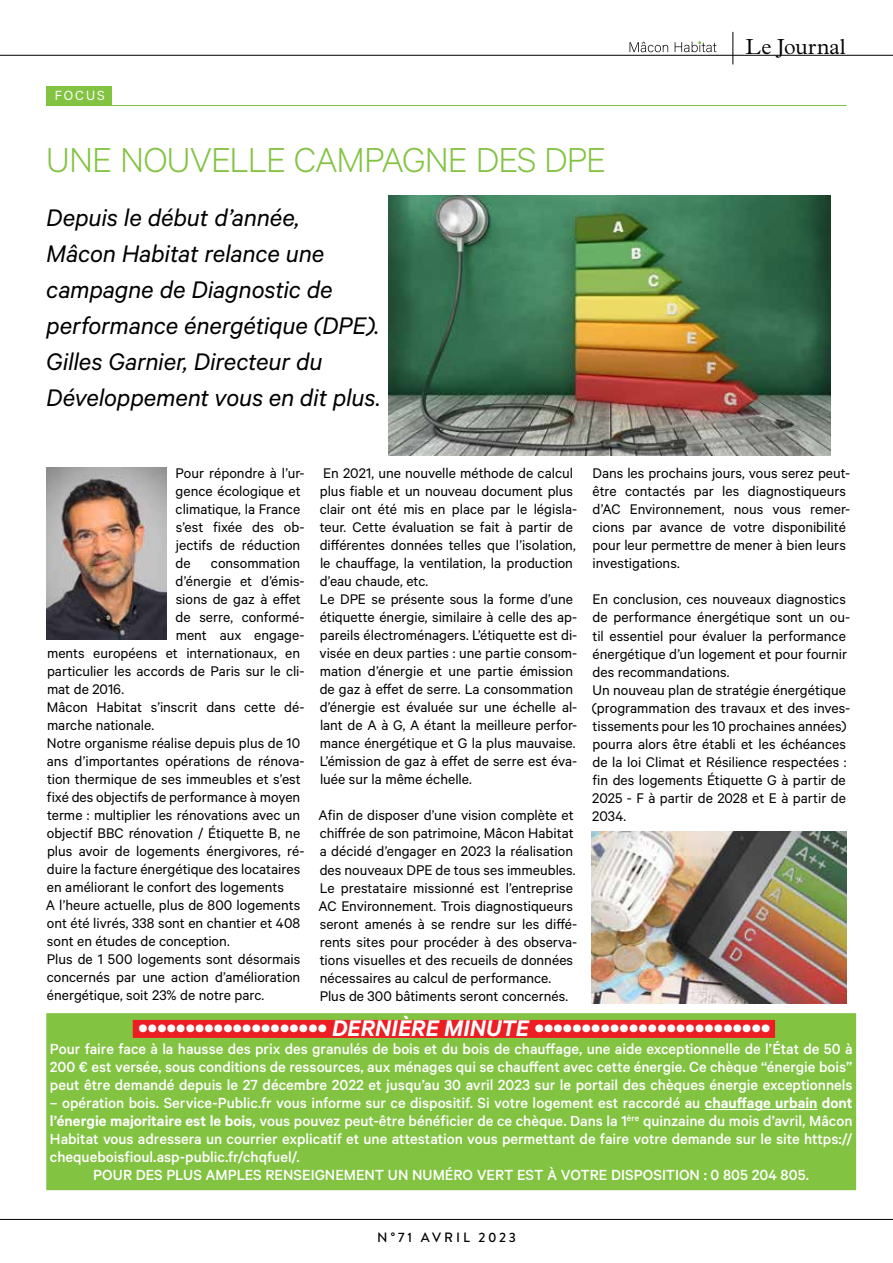
<style>
.page{position:relative;width:893px;height:1263px;background:#fff}
.page>*{position:absolute;margin:0;border:0;box-sizing:border-box;transform-origin:0 0}
.t1{font:300 39px "Calibre";letter-spacing:-.025em;color:#82c341}
.t2{font:italic 27px/36px "Calibre";letter-spacing:-.01em;color:#000}
.t3{font:italic 600 25.5px "Calibre";letter-spacing:.005em;color:#fff}
.t4{font:300 21.9px "Plantin Std";letter-spacing:.02em;color:#000}
.t5{font:500 16.5px/18px "Calibre";letter-spacing:-.005em;color:#fff;text-align:justify}
.t6{font:15.75px/18px "Calibre";color:#000}
.t7{font:15px "Calibre";letter-spacing:.13em;color:#fff}
.t8{font:500 13.5px "Brandon Grotesque";letter-spacing:.215em;color:#000}
.s1{font-style:italic}
.s2{font-weight:600}
</style>
<div class="page">
<hr style="left:0;top:1219px;width:893px;height:1px;background:#000">
<hr style="left:0;top:55px;width:893px;height:1px;background:#000">
<div style="left:46px;top:86px;width:65px;height:20px;background:#82c341"></div>
<hr style="left:46px;top:105px;width:801px;height:1px;background:#82c341">
<svg style="left:630px;top:42px;width:38px;height:10px"></svg>
<svg style="left:675px;top:41px;width:41px;height:11px"></svg>
<hr style="left:733px;top:32px;width:1px;height:32px;background:#000">
<img style="left:46px;top:468px;width:120px;height:171px">
<img style="left:389px;top:195px;width:441px;height:260px">
<img style="left:592px;top:832px;width:255px;height:171px">
<div style="left:47px;top:1014px;width:808px;height:175px;background:#82c341"></div>
<div style="left:133px;top:1020px;width:642px;height:18px;background:#ed1d24"></div>
<hr style="left:705px;top:1109px;width:113px;height:1px;background:#fff">
<div style="left:46px;top:1013px;width:810px;height:177px;border:2px solid #82c341"></div>
<p class="t7" style="left:55px;top:87px;width:51px">FOCUS</p>
<h1 class="t1" style="left:46px;top:137px;width:562px">UNE NOUVELLE CAMPAGNE DES DPE</h1>
<h2 class="t2" style="left:46px;top:199px;width:336px">Depuis le début d’année,<br>Mâcon Habitat relance une campagne de Diagnostic de performance énergétique (DPE).<br>Gilles Garnier, Directeur du<br>Développement vous en dit plus.</h2>
<h3 class="t4" style="left:746px;top:34px;width:101px">Le Journal</h3>
<p class="t6" style="left:176px;top:464px;width:130px">Pour répondre à l’ur&shy;gence écologique et climatique, la France s’est fixée des ob&shy;jectifs de réduction de</p>
<p class="t6" style="left:211px;top:554px;width:91px">consommation</p>
<p class="t6" style="left:176px;top:572px;width:130px">d’énergie et d’émis-</p>
<p class="t6" style="left:176px;top:590px;width:127px">sions de gaz à effet</p>
<p class="t6" style="left:176px;top:608px;width:130px">de serre, conformé-</p>
<p class="t6" style="left:176px;top:626px;width:130px">ment aux engage-</p>
<p class="t6" style="left:47px;top:644px;width:255px">ments européens et internationaux, en</p>
<p class="t6" style="left:47px;top:662px;width:259px">particulier les accords de Paris sur le cli-</p>
<p class="t6" style="left:47px;top:680px;width:79px">mat de 2016.</p>
<p class="t6" style="left:47px;top:698px;width:259px">Mâcon Habitat s’inscrit dans cette dé-</p>
<p class="t6" style="left:47px;top:716px;width:109px">marche nationale.</p>
<p class="t6" style="left:47px;top:734px;width:255px">Notre organisme réalise depuis plus de 10</p>
<p class="t6" style="left:47px;top:752px;width:259px">ans d’importantes opérations de rénova-</p>
<p class="t6" style="left:47px;top:770px;width:255px">tion thermique de ses immeubles et s’est</p>
<p class="t6" style="left:47px;top:788px;width:255px">fixé des objectifs de performance à moyen</p>
<p class="t6" style="left:47px;top:806px;width:255px">terme : multiplier les rénovations avec un</p>
<p class="t6" style="left:47px;top:824px;width:255px">objectif BBC rénovation / Étiquette B, ne</p>
<p class="t6" style="left:47px;top:842px;width:259px">plus avoir de logements énergivores, ré-</p>
<p class="t6" style="left:47px;top:860px;width:255px">duire la facture énergétique des locataires</p>
<p class="t6" style="left:47px;top:878px;width:239px">en améliorant le confort des logements</p>
<p class="t6" style="left:46px;top:896px;width:256px">A l’heure actuelle, plus de 800 logements</p>
<p class="t6" style="left:47px;top:914px;width:255px">ont été livrés, 338 sont en chantier et 408</p>
<p class="t6" style="left:47px;top:932px;width:184px">sont en études de conception.</p>
<p class="t6" style="left:47px;top:950px;width:255px">Plus de 1 500 logements sont désormais</p>
<p class="t6" style="left:47px;top:968px;width:255px">concernés par une action d’amélioration</p>
<p class="t6" style="left:47px;top:986px;width:219px">énergétique, soit 23% de notre parc.</p>
<p class="t6" style="left:320px;top:464px;width:259px">En 2021, une nouvelle méthode de calcul plus fiable et un nouveau document plus clair ont été mis en place par le législa&shy;teur<span class="s1">.</span> Cette évaluation se fait à partir de différentes données telles que l’isolation, le chauffage, la ventilation, la production d’eau chaude, etc.<br>Le DPE se présente sous la forme d’une étiquette énergie, similaire à celle des ap&shy;pareils électroménagers. L’étiquette est di&shy;visée en deux parties : une partie consom&shy;mation d’énergie et une partie émission de gaz à effet de serre. La consommation d’énergie est évaluée sur une échelle al&shy;lant de A à G, A étant la meilleure perfor&shy;mance énergétique et G la plus mauvaise.<br>L’émission de gaz à effet de serre est éva&shy;luée sur la même échelle.</p>
<p class="t6" style="left:319px;top:806px;width:260px">Afin de disposer d’une vision complète et chiffrée de son patrimoine, Mâcon Habitat a décidé d’engager en 2023 la réalisation des nouveaux DPE de tous ses immeubles.<br>Le prestataire missionné est l’entreprise AC Environnement. Trois diagnostiqueurs seront amenés à se rendre sur les diffé&shy;rents sites pour procéder à des observa&shy;tions visuelles et des recueils de données nécessaires au calcul de performance.<br>Plus de 300 bâtiments seront concernés.</p>
<p class="t6" style="left:592px;top:464px;width:259px">Dans les prochains jours, vous serez peut&shy;être contactés par les diagnostiqueurs d’AC Environnement, nous vous remer&shy;cions par avance de votre disponibilité pour leur permettre de mener à bien leurs investigations.</p>
<p class="t6" style="left:592px;top:590px;width:260px">En conclusion, ces nouveaux diagnostics de performance énergétique sont un ou&shy;til essentiel pour évaluer la performance énergétique d’un logement et pour fournir des recommandations.<br>Un nouveau plan de stratégie énergétique (programmation des travaux et des inves&shy;tissements pour les 10 prochaines années) pourra alors être établi et les échéances de la loi Climat et Résilience respectées : fin des logements Étiquette G à partir de 2025 - F à partir de 2028 et E à partir de 2034.</p>
<h3 class="t3" style="left:138px;top:1013px;width:633px">•••••••••••••••••••• DERNIÈRE MINUTE •••••••••••••••••••••••••</h3>
<p class="t5" style="left:50px;top:1040px;width:804px">Pour faire face à la hausse des prix des granulés de bois et du bois de chauffage, une aide exceptionnelle de l’État de 50 à 200 € est versée, sous conditions de ressources, aux ménages qui se chauffent avec cette énergie. Ce chèque “énergie bois” peut être demandé depuis le 27 décembre 2022 et jusqu’au 30 avril 2023 sur le portail des chèques énergie exceptionnels</p>
<p class="t5" style="left:50px;top:1094px;width:804px">– opération bois. Service-Public.fr vous informe sur ce dispositif. Si votre logement est raccordé au <span class="s2">chauffage urbain dont</span></p>
<p class="t5" style="left:50px;top:1112px;width:804px"><span class="s2">l’énergie majoritaire est le bois</span>, vous pouvez peut-être bénéficier de ce chèque. Dans la 1<sup>ère</sup> quinzaine du mois d’avril, Mâcon</p>
<p class="t5" style="left:50px;top:1130px;width:804px">Habitat vous adressera un courrier explicatif et une attestation vous permettant de faire votre demande sur le site https://</p>
<p class="t5" style="left:50px;top:1148px;width:251px">chequeboisfioul.asp-public.fr/chqfuel/.</p>
<p class="t5" style="left:93px;top:1166px;width:717px">POUR DES PLUS AMPLES RENSEIGNEMENT UN NUMÉRO VERT EST À VOTRE DISPOSITION : 0 805 204 805.</p>
<p class="t8" style="left:377px;top:1228px;width:140px">N°71 AVRIL 2023</p>
</div>
